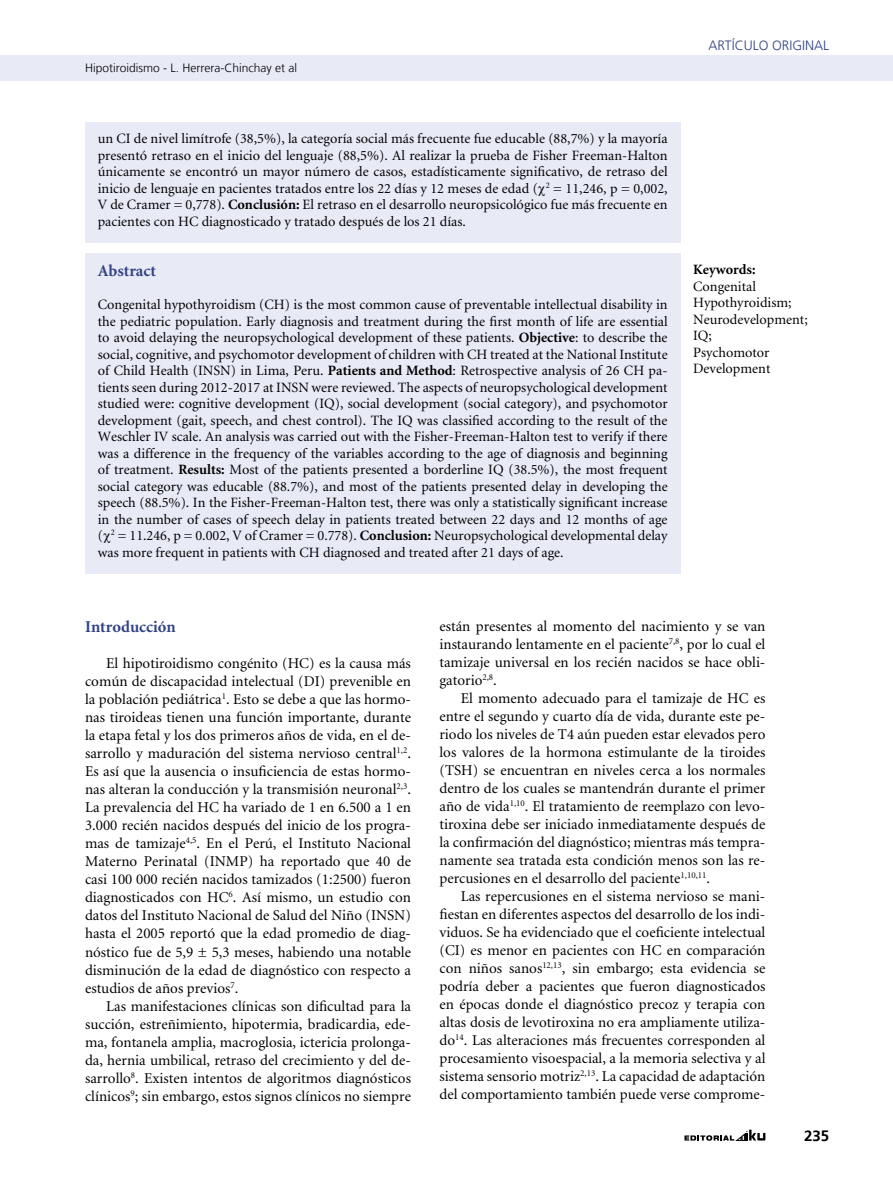
<style>
.page{position:relative;width:893px;height:1191px;background:#fff}
.page>*{position:absolute;margin:0;border:0;box-sizing:border-box;transform-origin:0 0}
.t1{font:700 16.5px "Minion";color:#314282}
.t2{font:15px/18px "Minion";color:#000;text-align:justify}
.t3{font:700 15px "Frutiger LT";color:#000}
.t4{font:14.25px/16.5px "Minion";color:#000;text-align:justify}
.t5{font:700 14.25px "Minion";color:#000}
.t6{font:300 13.5px "Frutiger LT";color:#314282}
.t7{font:300 12px "Frutiger LT";color:#000}
.s1{font-weight:700}
</style>
<div class="page">
<svg style="left:684px;top:1129px;width:81px;height:11px"></svg>
<div style="left:0;top:55px;width:893px;height:26px;background:#e8eaf6"></div>
<div style="left:85px;top:122px;width:595px;height:120px;background:#e8eaf6"></div>
<div style="left:85px;top:253px;width:595px;height:320px;background:#e8eaf6"></div>
<p class="t7" style="left:85px;top:61px;width:214px">Hipotiroidismo - L. Herrera-Chinchay et al</p>
<p class="t4" style="left:98px;top:131px;width:571px">un CI de nivel limítrofe (38,5%), la categoría social más frecuente fue educable (88,7%) y la mayoría presentó retraso en el inicio del lenguaje (88,5%). Al realizar la prueba de Fisher Freeman-Halton únicamente se encontró un mayor número de casos, estadísticamente significativo, de retraso del inicio de lenguaje en pacientes tratados entre los 22 días y 12 meses de edad ( <sup>2</sup> = 11,246, p = 0,002, V de Cramer = 0,778). <span class="s1">Conclusión:</span> El retraso en el desarrollo neuropsicológico fue más frecuente en pacientes con HC diagnosticado y tratado después de los 21 días.</p>
<p class="t1" style="left:98px;top:262px;width:60px">Abstract</p>
<p class="t4" style="left:98px;top:297px;width:571px">Congenital hypothyroidism (CH) is the most common cause of preventable intellectual disability in the pediatric population. Early diagnosis and treatment during the first month of life are essential to avoid delaying the neuropsychological development of these patients. <span class="s1">Objective</span>: to describe the social, cognitive, and psychomotor development of children with CH treated at the National Institute of Child Health (INSN) in Lima, Peru. <span class="s1">Patients and Method</span>: Retrospective analysis of 26 CH pa&shy;tients seen during 2012-2017 at INSN were reviewed. The aspects of neuropsychological development studied were: cognitive development (IQ), social development (social category), and psychomotor development (gait, speech, and chest control). The IQ was classified according to the result of the Weschler IV scale. An analysis was carried out with the Fisher-Freeman-Halton test to verify if there was a difference in the frequency of the variables according to the age of diagnosis and beginning of treatment. <span class="s1">Results:</span> Most of the patients presented a borderline IQ (38.5%), the most frequent social category was educable (88.7%), and most of the patients presented delay in developing the speech (88.5%). In the Fisher-Freeman-Halton test, there was only a statistically significant increase in the number of cases of speech delay in patients treated between 22 days and 12 months of age ( <sup>2</sup> = 11.246, p = 0.002, V of Cramer = 0.778). <span class="s1">Conclusion:</span> Neuropsychological developmental delay was more frequent in patients with CH diagnosed and treated after 21 days of age.</p>
<p class="t6" style="left:708px;top:38px;width:36px">Artículo</p>
<p class="t6" style="left:772px;top:38px;width:51px">Original</p>
<p class="t5" style="left:693px;top:262px;width:64px">Keywords:</p>
<p class="t4" style="left:693px;top:278px;width:116px;text-align:left">Congenital<br>Hypothyroidism;<br>Neurodevelopment;<br>IQ;<br>Psychomotor<br>Development</p>
<p class="t1" style="left:85px;top:618px;width:92px">Introducción</p>
<p class="t2" style="left:85px;top:655px;width:327px;text-indent:21px">El hipotiroidismo congénito (HC) es la causa más común de discapacidad intelectual (DI) prevenible en la población pediátrica<sup>1</sup>. Esto se debe a que las hormo&shy;nas tiroideas tienen una función importante, durante la etapa fetal y los dos primeros años de vida, en el de&shy;sarrollo y maduración del sistema nervioso central<sup>1,2</sup>.<br>Es así que la ausencia o insuficiencia de estas hormo&shy;nas alteran la conducción y la transmisión neuronal<sup>2,3</sup>.<br>La prevalencia del HC ha variado de 1 en 6.500 a 1 en 3.000 recién nacidos después del inicio de los progra&shy;mas de tamizaje<sup>4,5</sup>. En el Perú, el Instituto Nacional Materno Perinatal (INMP) ha reportado que 40 de casi 100 000 recién nacidos tamizados (1:2500) fueron diagnosticados con HC<sup>6</sup>. Así mismo, un estudio con datos del Instituto Nacional de Salud del Niño (INSN) hasta el 2005 reportó que la edad promedio de diag&shy;nóstico fue de 5,9 ± 5,3 meses, habiendo una notable disminución de la edad de diagnóstico con respecto a estudios de años previos<sup>7</sup>.</p>
<p class="t2" style="left:85px;top:997px;width:327px;text-indent:21px">Las manifestaciones clínicas son dificultad para la succión, estreñimiento, hipotermia, bradicardia, ede&shy;ma, fontanela amplia, macroglosia, ictericia prolonga&shy;da, hernia umbilical, retraso del crecimiento y del de&shy;sarrollo<sup>8</sup>. Existen intentos de algoritmos diagnósticos clínicos<sup>9</sup>; sin embargo, estos signos clínicos no siempre</p>
<p class="t2" style="left:439px;top:618px;width:327px">están presentes al momento del nacimiento y se van instaurando lentamente en el paciente<sup>7,8</sup>, por lo cual el tamizaje universal en los recién nacidos se hace obli&shy;gatorio<sup>2,8</sup>.</p>
<p class="t2" style="left:439px;top:690px;width:327px;text-indent:21px">El momento adecuado para el tamizaje de HC es entre el segundo y cuarto día de vida, durante este pe&shy;riodo los niveles de T4 aún pueden estar elevados pero los valores de la hormona estimulante de la tiroides (TSH) se encuentran en niveles cerca a los normales dentro de los cuales se mantendrán durante el primer año de vida<sup>1,10</sup>. El tratamiento de reemplazo con levo&shy;tiroxina debe ser iniciado inmediatamente después de la confirmación del diagnóstico; mientras más tempra&shy;namente sea tratada esta condición menos son las re&shy;percusiones en el desarrollo del paciente<sup>1,10,11</sup>.</p>
<p class="t2" style="left:439px;top:888px;width:327px;text-indent:21px">Las repercusiones en el sistema nervioso se mani&shy;fiestan en diferentes aspectos del desarrollo de los indi&shy;viduos. Se ha evidenciado que el coeficiente intelectual (CI) es menor en pacientes con HC en comparación con niños sanos<sup>12,13</sup>, sin embargo; esta evidencia se podría deber a pacientes que fueron diagnosticados en épocas donde el diagnóstico precoz y terapia con altas dosis de levotiroxina no era ampliamente utiliza&shy;do<sup>14</sup>. Las alteraciones más frecuentes corresponden al procesamiento visoespacial, a la memoria selectiva y al sistema sensorio motriz<sup>2,13</sup>. La capacidad de adaptación del comportamiento también puede verse comprome-</p>
<p class="t3" style="left:804px;top:1126px;width:27px">235</p>
</div>
